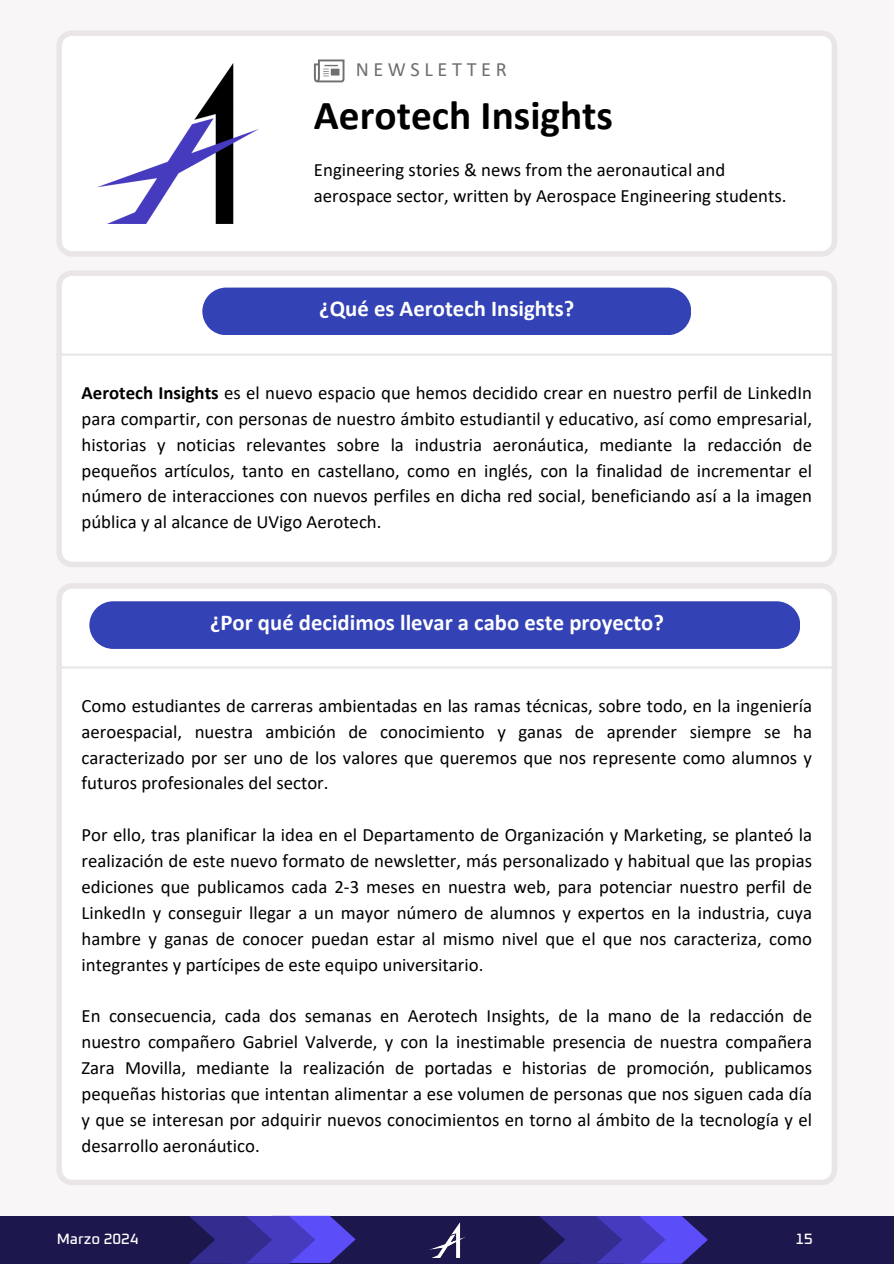
<style>
.page{position:relative;width:894px;height:1264px;background:#fff}
.page>*{position:absolute;margin:0;border:0;box-sizing:border-box;transform-origin:0 0}
.t1{font:700 41.25px "Calibri";color:#000}
.t2{font:700 22.65px "Calibri";color:#fff}
.t3{font:20.25px "Calibri";letter-spacing:.225em;color:#706f6f}
.t4{font:18.75px/25.8px "Calibri";color:#000;text-align:justify}
.t5{font:500 15px "Oxanium";color:#fff}
.s1{font-weight:700}
</style>
<div class="page">
<div style="left:0;top:0;width:893px;height:1263px;background:#f8f6f7"></div>
<div style="left:0;top:1215px;width:893px;height:48px;background:#1c184d"></div>
<img style="left:429px;top:1222px;width:36px;height:34px">
<svg style="left:189px;top:1215px;width:166px;height:48px;background:#4238ac"></svg>
<svg style="left:538px;top:1215px;width:169px;height:48px;background:#4239ac"></svg>
<div style="left:57px;top:31px;width:780px;height:225px;background:#fff"></div>
<img style="left:98px;top:64px;width:160px;height:159px">
<svg style="left:314px;top:59px;width:30px;height:23px"></svg>
<div style="left:57px;top:270px;width:780px;height:297px;background:#fff"></div>
<div style="left:202px;top:287px;width:489px;height:48px;background:#3342b4"></div>
<hr style="left:56px;top:353px;width:781px;height:3px;background:#eae6e8">
<div style="left:56px;top:583px;width:781px;height:602px;background:#fff"></div>
<div style="left:89px;top:601px;width:711px;height:48px;background:#3342b4"></div>
<hr style="left:56px;top:666px;width:781px;height:2px;background:#eae6e8">
<p class="t3" style="left:355px;top:61px;width:152px">NEWSLETTER</p>
<h1 class="t1" style="left:314px;top:98px;width:300px">Aerotech Insights</h1>
<p class="t4" style="left:314px;top:158px;width:474px">Engineering stories &amp; news from the aeronautical and aerospace sector, written by Aerospace Engineering students.</p>
<p class="t2" style="left:319px;top:299px;width:256px">¿Qué es Aerotech Insights?</p>
<p class="t4" style="left:81px;top:381px;width:732px"><span class="s1">Aerotech Insights</span> es el nuevo espacio que hemos decidido crear en nuestro perfil de LinkedIn para compartir, con personas de nuestro ámbito estudiantil y educativo, así como empresarial, historias y noticias relevantes sobre la industria aeronáutica, mediante la redacción de pequeños artículos, tanto en castellano, como en inglés, con la finalidad de incrementar el número de interacciones con nuevos perfiles en dicha red social, beneficiando así a la imagen pública y al alcance de UVigo Aerotech.</p>
<p class="t2" style="left:210px;top:612px;width:455px">¿Por qué decidimos llevar a cabo este proyecto?</p>
<p class="t4" style="left:81px;top:694px;width:732px">Como estudiantes de carreras ambientadas en las ramas técnicas, sobre todo, en la ingeniería aeroespacial, nuestra ambición de conocimiento y ganas de aprender siempre se ha caracterizado por ser uno de los valores que queremos que nos represente como alumnos y futuros profesionales del sector.</p>
<p class="t4" style="left:81px;top:823px;width:732px">Por ello, tras planificar la idea en el Departamento de Organización y Marketing, se planteó la realización de este nuevo formato de newsletter, más personalizado y habitual que las propias ediciones que publicamos cada 2-3 meses en nuestra web, para potenciar nuestro perfil de LinkedIn y conseguir llegar a un mayor número de alumnos y expertos en la industria, cuya hambre y ganas de conocer puedan estar al mismo nivel que el que nos caracteriza, como integrantes y partícipes de este equipo universitario.</p>
<p class="t4" style="left:81px;top:1004px;width:732px">En consecuencia, cada dos semanas en Aerotech Insights, de la mano de la redacción de nuestro compañero Gabriel Valverde, y con la inestimable presencia de nuestra compañera Zara Movilla, mediante la realización de portadas e historias de promoción, publicamos pequeñas historias que intentan alimentar a ese volumen de personas que nos siguen cada día y que se interesan por adquirir nuevos conocimientos en torno al ámbito de la tecnología y el desarrollo aeronáutico.</p>
<p class="t5" style="left:57px;top:1232px;width:83px">Marzo 2024</p>
<p class="t5" style="left:795px;top:1232px;width:19px">15</p>
</div>
